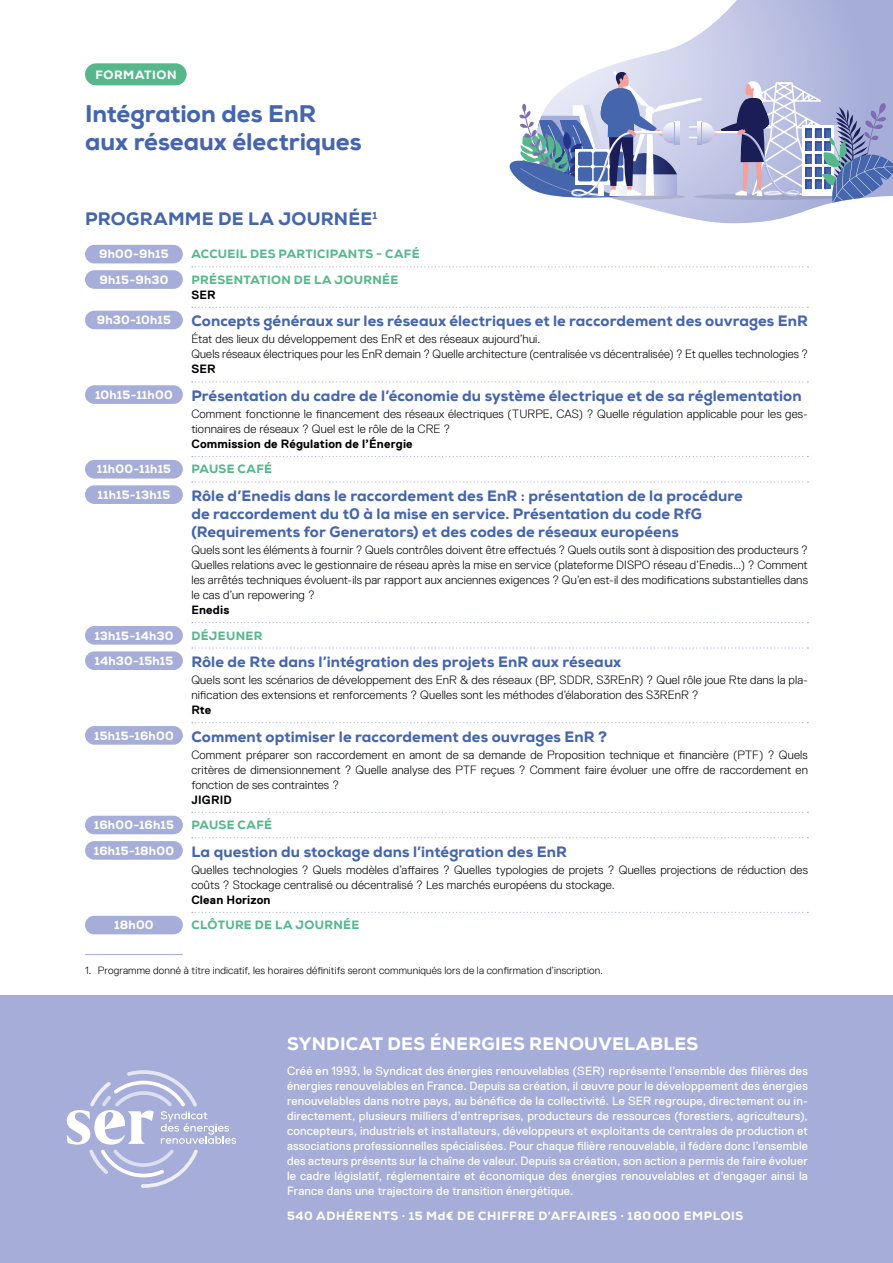
<style>
.page{position:relative;width:893px;height:1263px;background:#fff}
.page>*{position:absolute;margin:0;border:0;box-sizing:border-box;transform-origin:0 0}
.t1{font:800 24px/28.8px "Nexa";letter-spacing:-.005em;color:#4565ad}
.t2{font:800 18px "Nexa";letter-spacing:.015em;color:#fff}
.t3{font:800 18px "Nexa";letter-spacing:.01em;color:#4565ad}
.t4{font:800 15px/18px "Nexa";letter-spacing:.005em;color:#4565ad}
.t5{font:300 12px/15px "Replica";letter-spacing:.01em;color:#000}
.t6{font:12px/15px "Replica";letter-spacing:.015em;color:#fff;text-align:justify}
.t7{font:800 12px "Nexa";letter-spacing:.025em;color:#56b78d}
.t8{font:800 12px "Nexa";letter-spacing:.02em;color:#fff}
.t9{font:700 12px "Replica";letter-spacing:.015em;color:#000}
.t10{font:800 12px "Nexa";letter-spacing:.05em;color:#fff}
.t11{font:300 10.5px "Replica";letter-spacing:.015em;color:#000}
.s1{font-size:12px;color:#fff}
</style>
<div class="page">
<div style="left:0;top:995px;width:893px;height:268px;background:#a5add8"></div>
<svg style="left:192px;top:266px;width:616px;height:1px"></svg>
<svg style="left:192px;top:307px;width:616px;height:1px"></svg>
<svg style="left:192px;top:381px;width:616px;height:1px"></svg>
<svg style="left:192px;top:456px;width:616px;height:1px"></svg>
<svg style="left:192px;top:481px;width:616px;height:1px"></svg>
<svg style="left:192px;top:622px;width:616px;height:1px"></svg>
<svg style="left:192px;top:647px;width:616px;height:1px"></svg>
<svg style="left:192px;top:722px;width:616px;height:1px"></svg>
<svg style="left:192px;top:812px;width:616px;height:1px"></svg>
<svg style="left:192px;top:837px;width:616px;height:1px"></svg>
<svg style="left:192px;top:912px;width:616px;height:1px"></svg>
<div style="left:85px;top:245px;width:98px;height:18px;background:#a5add8;border-radius:9px"></div>
<div style="left:85px;top:270px;width:98px;height:19px;background:#a5add8;border-radius:9px"></div>
<div style="left:85px;top:311px;width:98px;height:18px;background:#a5add8;border-radius:9px"></div>
<div style="left:85px;top:385px;width:98px;height:19px;background:#a5add8;border-radius:9px"></div>
<div style="left:85px;top:460px;width:98px;height:18px;background:#a5add8;border-radius:9px"></div>
<div style="left:85px;top:485px;width:98px;height:19px;background:#a5add8;border-radius:9px"></div>
<div style="left:85px;top:626px;width:98px;height:19px;background:#a5add8;border-radius:9px"></div>
<div style="left:85px;top:651px;width:98px;height:19px;background:#a5add8;border-radius:9px"></div>
<div style="left:85px;top:726px;width:98px;height:19px;background:#a5add8;border-radius:9px"></div>
<div style="left:85px;top:816px;width:98px;height:18px;background:#a5add8;border-radius:9px"></div>
<div style="left:85px;top:841px;width:98px;height:19px;background:#a5add8;border-radius:9px"></div>
<div style="left:85px;top:916px;width:98px;height:18px;background:#a5add8;border-radius:9px"></div>
<hr style="left:85px;top:954px;width:98px;height:1px;background:#a5add8">
<div style="left:85px;top:63px;width:102px;height:22px;background:#56b78d;border-radius:11px"></div>
<svg style="left:67px;top:1070px;width:169px;height:118px"></svg>
<svg style="left:596px;top:0;width:297px;height:224px"></svg>
<svg style="left:509px;top:71px;width:384px;height:134px"></svg>
<p class="t10" style="left:95px;top:67px;width:83px">FORMATION</p>
<h1 class="t1" style="left:85px;top:99px;width:278px">Intégration des EnR aux réseaux électriques</h1>
<h2 class="t3" style="left:85px;top:207px;width:293px">PROGRAMME DE LA JOURNÉE<sup>1</sup></h2>
<p class="t8" style="left:99px;top:246px;width:71px">9h00-9h15</p>
<p class="t7" style="left:191px;top:246px;width:230px">ACCUEIL DES PARTICIPANTS - CAFÉ</p>
<p class="t8" style="left:100px;top:272px;width:70px">9h15-9h30</p>
<p class="t7" style="left:191px;top:272px;width:208px">PRÉSENTATION DE LA JOURNÉE</p>
<p class="t9" style="left:191px;top:288px;width:26px">SER</p>
<p class="t8" style="left:97px;top:312px;width:76px">9h30-10h15</p>
<p class="t4" style="left:191px;top:312px;width:618px">Concepts généraux sur les réseaux électriques et le raccordement des ouvrages EnR</p>
<p class="t5" style="left:191px;top:332px;width:618px">État des lieux du développement des EnR et des réseaux aujourd’hui.<br>Quels réseaux électriques pour les EnR demain ? Quelle architecture (centralisée vs décentralisée) ? Et quelles technologies ?</p>
<p class="t9" style="left:191px;top:363px;width:26px">SER</p>
<p class="t4" style="left:95px;top:387px;width:708px"><span class="s1">10h15-11h00</span> Présentation du cadre de l’économie du système électrique et de sa réglementation</p>
<p class="t5" style="left:191px;top:406px;width:618px">Comment fonctionne le financement des réseaux électriques (TURPE, CAS) ? Quelle régulation applicable pour les ges&shy;tionnaires de réseaux ? Quel est le rôle de la CRE ?</p>
<p class="t9" style="left:191px;top:437px;width:223px">Commission de Régulation de l’Énergie</p>
<p class="t8" style="left:97px;top:462px;width:76px">11h00-11h15</p>
<p class="t7" style="left:191px;top:462px;width:82px">PAUSE CAFÉ</p>
<p class="t8" style="left:98px;top:487px;width:74px">11h15-13h15</p>
<p class="t4" style="left:191px;top:487px;width:553px">Rôle d’Enedis dans le raccordement des EnR : présentation de la procédure de raccordement du t0 à la mise en service. Présentation du code RfG (Requirements for Generators) et des codes de réseaux européens</p>
<p class="t5" style="left:191px;top:542px;width:618px;text-align:justify">Quels sont les éléments à fournir ? Quels contrôles doivent être effectués ? Quels outils sont à disposition des producteurs ?<br>Quelles relations avec le gestionnaire de réseau après la mise en service (plateforme DISPO réseau d’Enedis...) ? Comment les arrêtés techniques évoluent-ils par rapport aux anciennes exigences ? Qu’en est-il des modifications substantielles dans le cas d’un repowering ?</p>
<p class="t9" style="left:191px;top:603px;width:39px">Enedis</p>
<p class="t8" style="left:94px;top:628px;width:81px">13h15-14h30</p>
<p class="t7" style="left:191px;top:628px;width:73px">DÉJEUNER</p>
<p class="t4" style="left:94px;top:653px;width:528px"><span class="s1">14h30-15h15</span> Rôle de Rte dans l’intégration des projets EnR aux réseaux</p>
<p class="t5" style="left:191px;top:672px;width:618px">Quels sont les scénarios de développement des EnR &amp; des réseaux (BP, SDDR, S3REnR) ? Quel rôle joue Rte dans la pla&shy;nification des extensions et renforcements ? Quelles sont les méthodes d’élaboration des S3REnR ?</p>
<p class="t9" style="left:191px;top:703px;width:21px">Rte</p>
<p class="t4" style="left:94px;top:727px;width:515px"><span class="s1">15h15-16h00</span> Comment optimiser le raccordement des ouvrages EnR ?</p>
<p class="t5" style="left:191px;top:747px;width:618px;text-align:justify">Comment préparer son raccordement en amont de sa demande de Proposition technique et financière (PTF) ? Quels critères de dimensionnement ? Quelle analyse des PTF reçues ? Comment faire évoluer une offre de raccordement en fonction de ses contraintes ?</p>
<p class="t9" style="left:191px;top:793px;width:42px">JIGRID</p>
<p class="t8" style="left:94px;top:817px;width:81px">16h00-16h15</p>
<p class="t7" style="left:191px;top:817px;width:82px">PAUSE CAFÉ</p>
<p class="t4" style="left:94px;top:842px;width:475px"><span class="s1">16h15-18h00</span> La question du stockage dans l’intégration des EnR</p>
<p class="t5" style="left:191px;top:862px;width:618px">Quelles technologies ? Quels modèles d’affaires ? Quelles typologies de projets ? Quelles projections de réduction des coûts ? Stockage centralisé ou décentralisé ? Les marchés européens du stockage.</p>
<p class="t9" style="left:191px;top:893px;width:81px">Clean Horizon</p>
<p class="t8" style="left:114px;top:917px;width:41px">18h00</p>
<p class="t7" style="left:191px;top:917px;width:169px">CLÔTURE DE LA JOURNÉE</p>
<p class="t11" style="left:85px;top:964px;width:519px">1. Programme donné à titre indicatif, les horaires définitifs seront communiqués lors de la confirmation d’inscription.</p>
<h2 class="t2" style="left:287px;top:1032px;width:413px">SYNDICAT DES ÉNERGIES RENOUVELABLES</h2>
<p class="t6" style="left:287px;top:1064px;width:522px">Créé en 1993, le Syndicat des énergies renouvelables (SER) représente l’ensemble des filières des énergies renouvelables en France. Depuis sa création, il œuvre pour le développement des énergies renouvelables dans notre pays, au bénéfice de la collectivité. Le SER regroupe, directement ou in&shy;directement, plusieurs milliers d’entreprises, producteurs de ressources (forestiers, agriculteurs), concepteurs, industriels et installateurs, développeurs et exploitants de centrales de production et associations professionnelles spécialisées. Pour chaque filière renouvelable, il fédère donc l’ensemble des acteurs présents sur la chaîne de valeur. Depuis sa création, son action a permis de faire évoluer le cadre législatif, réglementaire et économique des énergies renouvelables et d’engager ainsi la France dans une trajectoire de transition énergétique.</p>
<p class="t10" style="left:287px;top:1208px;width:458px">540 ADHÉRENTS · 15 Md€ DE CHIFFRE D’AFFAIRES · 180 000 EMPLOIS</p>
</div>
